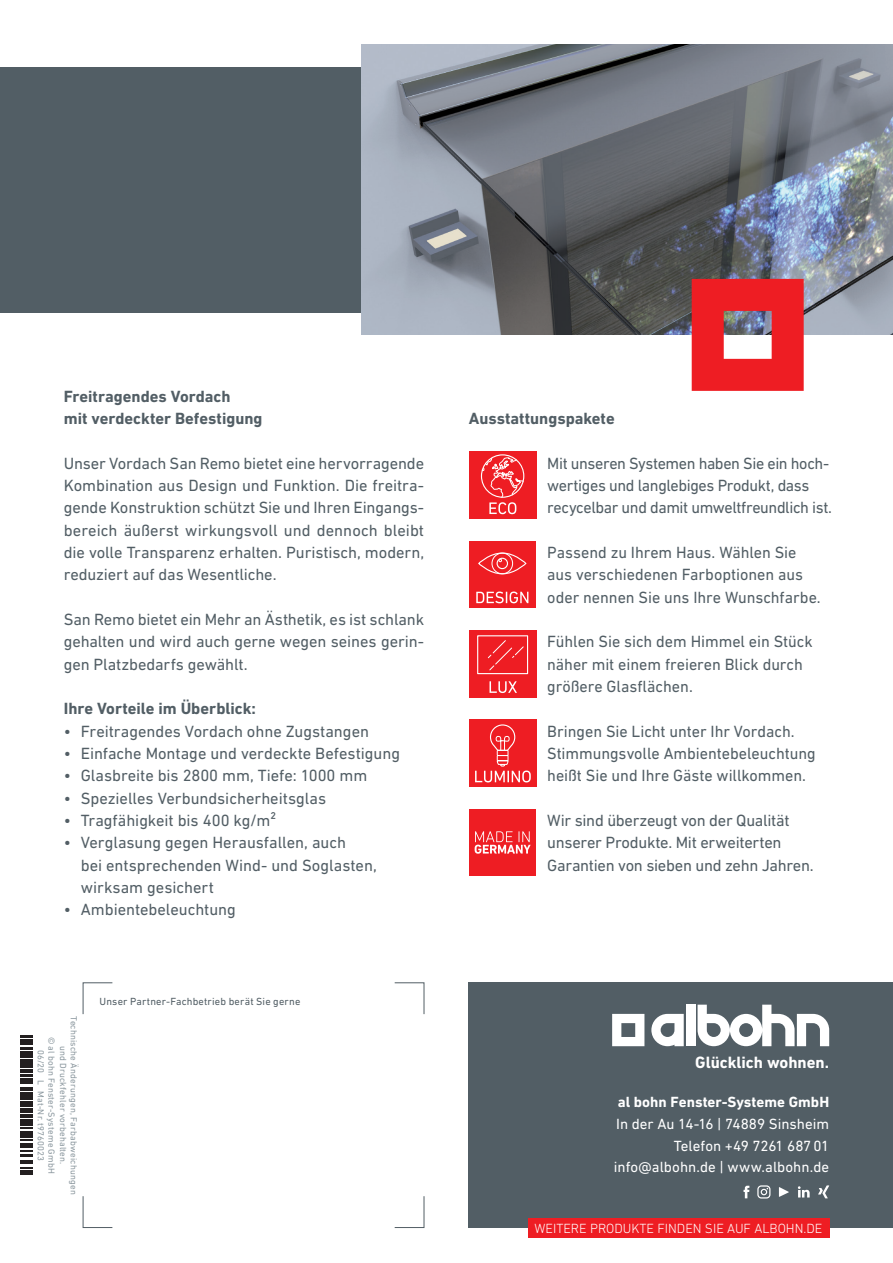
<style>
.page{position:relative;width:893px;height:1263px;background:#fff}
.page>*{position:absolute;margin:0;border:0;box-sizing:border-box;transform-origin:0 0}
.t1{font:700 16.65px "DIN Next LT Pro";color:#fff}
.t2{font:16.5px/22.4px "DIN Next LT Pro";letter-spacing:-.005em;color:#525e65}
.t3{font:16.5px/22.4px "DIN Next LT Pro";letter-spacing:-.025em;color:#525e65}
.t4{font:700 16.5px/22.4px "DIN Next LT Pro";color:#525e65}
.t5{font:15px/21.6px "DIN Next LT Pro";color:#fff;text-align:right}
.t6{font:700 15px "DIN Next LT Pro";letter-spacing:.005em;color:#fff}
.t7{font:300 13.5px "DIN Next LT Pro";color:#fff}
.t8{font:10.5px "DIN Next LT Pro";letter-spacing:.015em;color:#525e65}
.t9{font:9px/10.5px "DIN Next LT Pro";letter-spacing:.02em;color:#8d99a0;text-align:center}
</style>
<div class="page">
<div style="left:0;top:67px;width:649px;height:246px;background:#525e65"></div>
<div style="left:469px;top:982px;width:424px;height:246px;background:#525e65"></div>
<svg style="left:394px;top:982px;width:31px;height:33px"></svg>
<svg style="left:394px;top:1196px;width:31px;height:32px"></svg>
<svg style="left:82px;top:1196px;width:31px;height:32px"></svg>
<svg style="left:82px;top:982px;width:31px;height:33px"></svg>
<div style="left:528px;top:1218px;width:301px;height:20px;background:#ee1d23"></div>
<img style="left:361px;top:45px;width:532px;height:290px">
<div style="left:469px;top:451px;width:67px;height:68px;background:#ee1d23"></div>
<div style="left:481px;top:454px;width:43px;height:44px;border:1px solid #fff;border-radius:50%"></div>
<svg style="left:482px;top:457px;width:42px;height:57px"></svg>
<div style="left:469px;top:541px;width:67px;height:67px;background:#ee1d23"></div>
<svg style="left:476px;top:591px;width:52px;height:12px"></svg>
<div style="left:478px;top:552px;width:48px;height:22px;border:1px solid #fff;border-radius:50%"></div>
<svg style="left:491px;top:552px;width:22px;height:22px"></svg>
<div style="left:497px;top:558px;width:11px;height:11px;border:1px solid #fff;border-radius:50%"></div>
<div style="left:469px;top:719px;width:67px;height:68px;background:#ee1d23"></div>
<svg style="left:475px;top:724px;width:56px;height:58px"></svg>
<div style="left:469px;top:630px;width:67px;height:68px;background:#ee1d23"></div>
<svg style="left:489px;top:681px;width:28px;height:12px"></svg>
<div style="left:477px;top:635px;width:51px;height:39px;border:1px solid #fff"></div>
<svg style="left:487px;top:640px;width:37px;height:31px"></svg>
<div style="left:469px;top:809px;width:67px;height:67px;background:#ee1d23"></div>
<svg style="left:475px;top:831px;width:56px;height:23px"></svg>
<svg style="left:692px;top:279px;width:112px;height:112px"></svg>
<svg style="left:20px;top:1035px;width:13px;height:140px"></svg>
<svg style="left:21px;top:1128px;width:12px;height:46px"></svg>
<hr style="left:21px;top:1122px;width:12px;height:4px;background:#231f20">
<svg style="left:21px;top:1101px;width:12px;height:20px"></svg>
<hr style="left:21px;top:1096px;width:12px;height:4px;background:#231f20">
<svg style="left:21px;top:1056px;width:12px;height:39px"></svg>
<hr style="left:21px;top:1051px;width:12px;height:4px;background:#231f20">
<svg style="left:21px;top:1036px;width:12px;height:13px"></svg>
<svg style="left:612px;top:1014px;width:32px;height:32px"></svg>
<svg style="left:651px;top:1014px;width:33px;height:32px"></svg>
<svg style="left:698px;top:1005px;width:131px;height:41px"></svg>
<div style="left:686px;top:1005px;width:9px;height:41px;background:#fff"></div>
<svg style="left:779px;top:1187px;width:10px;height:10px"></svg>
<svg style="left:743px;top:1186px;width:6px;height:12px"></svg>
<svg style="left:798px;top:1186px;width:12px;height:11px"></svg>
<svg style="left:818px;top:1185px;width:11px;height:13px"></svg>
<svg style="left:757px;top:1185px;width:13px;height:13px"></svg>
<p class="t4" style="left:64px;top:385px;width:200px">Freitragendes Vordach<br>mit verdeckter Befestigung</p>
<p class="t2" style="left:64px;top:452px;width:362px;text-align:justify">Unser Vordach San Remo bietet eine hervorragende Kombination aus Design und Funktion. Die freitra&shy;gende Konstruktion schützt Sie und Ihren Eingangs&shy;bereich äußerst wirkungsvoll und dennoch bleibt die volle Transparenz erhalten. Puristisch, modern, reduziert auf das Wesentliche.</p>
<p class="t2" style="left:64px;top:608px;width:362px;text-align:justify">San Remo bietet ein Mehr an Ästhetik, es ist schlank gehalten und wird auch gerne wegen seines gerin&shy;gen Platzbedarfs gewählt.</p>
<p class="t4" style="left:64px;top:697px;width:194px">Ihre Vorteile im Überblick:</p>
<p class="t2" style="left:64px;top:720px;width:307px">• Freitragendes Vordach ohne Zugstangen</p>
<p class="t2" style="left:64px;top:742px;width:338px">• Einfache Montage und verdeckte Befestigung</p>
<p class="t2" style="left:64px;top:764px;width:305px">• Glasbreite bis 2800 mm, Tiefe: 1000 mm</p>
<p class="t2" style="left:64px;top:787px;width:264px">• Spezielles Verbundsicherheitsglas</p>
<p class="t2" style="left:64px;top:809px;width:214px">• Tragfähigkeit bis 400 kg/m²</p>
<p class="t2" style="left:81px;top:831px;width:298px;text-indent:-17px">• Verglasung gegen Herausfallen, auch<br>bei entsprechenden Wind- und Soglasten, wirksam gesichert</p>
<p class="t2" style="left:64px;top:898px;width:174px">• Ambientebeleuchtung</p>
<p class="t9" style="left:79px;top:1016px;width:180px;rotate:90deg">Technische Änderungen, Farbabweichungen und Druckfehler vorbehalten.</p>
<p class="t9" style="left:57px;top:1036px;width:139px;rotate:90deg">© al bohn Fenster-Systeme GmbH<br>06/20 L Mat-Nr. t9760023</p>
<p class="t8" style="left:100px;top:995px;width:202px">Unser Partner-Fachbetrieb berät Sie gerne</p>
<p class="t4" style="left:469px;top:407px;width:147px">Ausstattungspakete</p>
<p class="t3" style="left:547px;top:452px;width:286px">Mit unseren Systemen haben Sie ein hoch&shy;wertiges und langlebiges Produkt, dass recycelbar und damit umweltfreundlich ist.</p>
<p class="t2" style="left:547px;top:541px;width:275px">Passend zu Ihrem Haus. Wählen Sie aus verschiedenen Farboptionen aus oder nennen Sie uns Ihre Wunschfarbe.</p>
<p class="t2" style="left:547px;top:630px;width:267px">Fühlen Sie sich dem Himmel ein Stück näher mit einem freieren Blick durch größere Glasflächen.</p>
<p class="t2" style="left:547px;top:720px;width:270px">Bringen Sie Licht unter Ihr Vordach.<br>Stimmungsvolle Ambientebeleuchtung heißt Sie und Ihre Gäste willkommen.</p>
<p class="t2" style="left:547px;top:809px;width:268px">Wir sind überzeugt von der Qualität unserer Produkte. Mit erweiterten<br>Garantien von sieben und zehn Jahren.</p>
<p class="t1" style="left:695px;top:1052px;width:135px">Glücklich wohnen.</p>
<p class="t6" style="left:618px;top:1093px;width:213px">al bohn Fenster-Systeme GmbH</p>
<p class="t5" style="left:614px;top:1113px;width:217px">In der Au 14-16 | 74889 Sinsheim<br>Telefon +49 7261 68701 info@albohn.de | www.albohn.de</p>
<p class="t7" style="left:534px;top:1220px;width:289px">WEITERE PRODUKTE FINDEN SIE AUF ALBOHN.DE</p>
</div>
